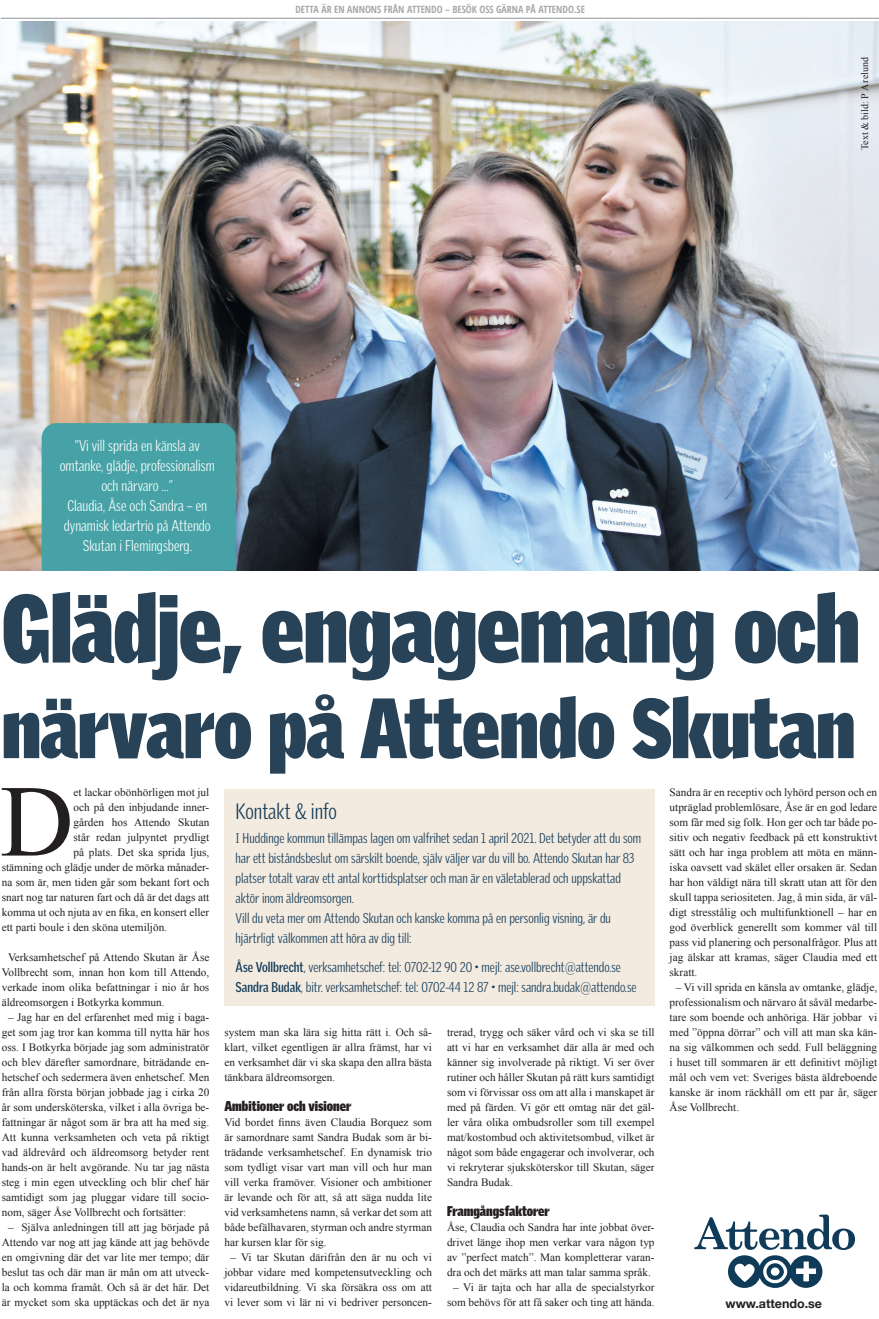
<style>
.page{position:relative;width:879px;height:1319px;background:#fff}
.page>*{position:absolute;margin:0;border:0;box-sizing:border-box;transform-origin:0 0}
.t1{font:101.88px "Times New Roman";color:#231f20}
.t2{font:900 93.75px "Griffith Gothic Cond";letter-spacing:-.01em;color:#284358}
.t3{font:900 82.5px "Griffith Gothic Cond";letter-spacing:-.01em;color:#284358}
.t4{font:300 21.5px "Griffith Gothic Cond";color:#0f3a58}
.t5{font:300 15px/20px "Griffith Gothic Cond";color:#fff;text-align:center}
.t6{font:300 13.75px/20px "Griffith Gothic Cond";color:#0f3a58}
.t7{font:900 13.75px "Griffith Gothic Cond";color:#231f20}
.t8{font:700 12.5px "Helvetica Neue";color:#231f20}
.t9{font:11.25px/15px "Times New Roman";color:#231f20;text-align:justify}
.t10{font:700 condensed 10px "Open Sans";color:#a8a9ad}
.t11{font:10px "Times New Roman";letter-spacing:.005em;color:#231f20}
.s1{font-weight:700}
</style>
<div class="page">
<hr style="left:1px;top:18px;width:878px;height:1px;background:#a8a9ad">
<img style="left:0;top:21px;width:879px;height:549px">
<div style="left:224px;top:789px;width:430px;height:216px;background:#f3eae0"></div>
<svg style="left:694px;top:1214px;width:161px;height:73px"></svg>
<div style="left:42px;top:423px;width:194px;height:147px;background:#46a2a6"></div>
<p class="t10" style="left:295px;top:2px;width:291px">DETTA ÄR EN ANNONS FRÅN ATTENDO – BESÖK OSS GÄRNA PÅ ATTENDO.SE</p>
<h3 class="t5" style="left:60px;top:435px;width:157px">”Vi vill sprida en känsla av omtanke, glädje, professionalism och närvaro …”<br>Claudia, Åse och Sandra – en dynamisk ledartrio på Attendo<br>Skutan i Flemingsberg.</h3>
<p class="t11" style="left:858px;top:150px;width:95px;rotate:-90deg">Text &amp; bild: P Arelund</p>
<h2 class="t2" style="left:2px;top:572px;width:859px">Glädje, engagemang och</h2>
<h3 class="t3" style="left:2px;top:678px;width:855px">närvaro på Attendo Skutan</h3>
<h3 class="t4" style="left:236px;top:798px;width:103px">Kontakt &amp; info</h3>
<p class="t6" style="left:236px;top:827px;width:407px">I Huddinge kommun tillämpas lagen om valfrihet sedan 1 april 2021. Det betyder att du som har ett biståndsbeslut om särskilt boende, själv väljer var du vill bo. Attendo Skutan har 83 platser totalt varav ett antal korttidsplatser och man är en väletablerad och uppskattad aktör inom äldreomsorgen.<br>Vill du veta mer om Attendo Skutan och kanske komma på en personlig visning, är du hjärtrligt välkommen att höra av dig till:</p>
<p class="t6" style="left:236px;top:956px;width:402px"><span class="s1">Åse Vollbrecht</span>, verksamhetschef: tel: 0702-12 90 20 • mejl: ase.vollbrecht@attendo.se<br><span class="s1">Sandra Budak</span>, bitr. verksamhetschef: tel: 0702-44 12 87 • mejl: sandra.budak@attendo.se</p>
<h1 class="t1" style="left:0;top:752px;width:75px">D</h1>
<p class="t9" style="left:74px;top:784px;width:137px">et lackar obönhörligen mot jul</p>
<p class="t9" style="left:669px;top:784px;width:209px">Sandra är en receptiv och lyhörd person och en utpräglad problemlösare, Åse är en god ledare som får med sig folk. Hon ger och tar både po&shy;sitiv och negativ feedback på ett konstruktivt sätt och har inga problem att möta en männ&shy;iska oavsett vad skälet eller orsaken är. Sedan har hon väldigt nära till skratt utan att för den skull tappa seriositeten. Jag, å min sida, är väl&shy;digt stresstålig och multifunktionell – har en god överblick generellt som kommer väl till pass vid planering och personalfrågor. Plus att jag älskar att kramas, säger Claudia med ett skratt.</p>
<p class="t9" style="left:669px;top:979px;width:209px;text-indent:6px">– Vi vill sprida en känsla av omtanke, glädje, professionalism och närvaro åt såväl medarbe&shy;tare som boende och anhöriga. Här jobbar vi med ”öppna dörrar” och vill att man ska kän&shy;na sig välkommen och sedd. Full beläggning i huset till sommaren är ett definitivt möjligt mål och vem vet: Sveriges bästa äldreboende kanske är inom räckhåll om ett par år, säger Åse Vollbrecht.</p>
<p class="t9" style="left:74px;top:799px;width:137px">och på den inbjudande inner-</p>
<p class="t9" style="left:74px;top:814px;width:137px">gården hos Attendo Skutan</p>
<p class="t9" style="left:74px;top:829px;width:137px">står redan julpyntet prydligt</p>
<p class="t9" style="left:74px;top:844px;width:137px">på plats. Det ska sprida ljus,</p>
<p class="t9" style="left:2px;top:859px;width:209px">stämning och glädje under de mörka månader-</p>
<p class="t9" style="left:2px;top:874px;width:209px">na som är, men tiden går som bekant fort och</p>
<p class="t9" style="left:2px;top:889px;width:209px">snart nog tar naturen fart och då är det dags att</p>
<p class="t9" style="left:2px;top:904px;width:209px">komma ut och njuta av en fika, en konsert eller</p>
<p class="t9" style="left:2px;top:919px;width:167px">ett parti boule i den sköna utemiljön.</p>
<p class="t9" style="left:2px;top:949px;width:209px;text-indent:6px">Verksamhetschef på Attendo Skutan är Åse Vollbrecht som, innan hon kom till Attendo, verkade inom olika befattningar i nio år hos äldreomsorgen i Botkyrka kommun.</p>
<p class="t9" style="left:2px;top:1009px;width:209px;text-indent:6px">– Jag har en del erfarenhet med mig i baga&shy;get som jag tror kan komma till nytta här hos oss. I Botkyrka började jag som administratör och blev därefter samordnare, biträdande en&shy;hetschef och sedermera även enhetschef. Men från allra första början jobbade jag i cirka 20 år som undersköterska, vilket i alla övriga be&shy;fattningar är något som är bra att ha med sig.<br>Att kunna verksamheten och veta på riktigt vad äldrevård och äldreomsorg betyder rent hands-on är helt avgörande. Nu tar jag nästa steg i min egen utveckling och blir chef här samtidigt som jag pluggar vidare till socio&shy;nom, säger Åse Vollbrecht och fortsätter:</p>
<p class="t9" style="left:2px;top:1218px;width:209px;text-align:center">– Själva anledningen till att jag började på Attendo var nog att jag kände att jag behövde en omgivning där det var lite mer tempo; där beslut tas och där man är mån om att utveck&shy;la och komma framåt. Och så är det här. Det är mycket som ska upptäckas och det är nya</p>
<p class="t9" style="left:224px;top:1023px;width:209px">system man ska lära sig hitta rätt i. Och så&shy;klart, vilket egentligen är allra främst, har vi en verksamhet där vi ska skapa den allra bästa tänkbara äldreomsorgen.</p>
<p class="t7" style="left:224px;top:1097px;width:128px">Ambitioner och visioner</p>
<p class="t9" style="left:224px;top:1114px;width:209px">Vid bordet finns även Claudia Borquez som är samordnare samt Sandra Budak som är bi&shy;trädande verksamhetschef. En dynamisk trio som tydligt visar vart man vill och hur man vill verka framöver. Visioner och ambitioner är levande och för att, så att säga nudda lite vid verksamhetens namn, så verkar det som att både befälhavaren, styrman och andre styrman har kursen klar för sig.</p>
<p class="t9" style="left:224px;top:1249px;width:209px;text-align:center">– Vi tar Skutan därifrån den är nu och vi jobbar vidare med kompetensutveckling och vidareutbildning. Vi ska försäkra oss om att vi lever som vi lär ni vi bedriver personcen-</p>
<p class="t9" style="left:447px;top:1024px;width:209px">trerad, trygg och säker vård och vi ska se till att vi har en verksamhet där alla är med och känner sig involverade på riktigt. Vi ser över rutiner och håller Skutan på rätt kurs samtidigt som vi förvissar oss om att alla i manskapet är med på färden. Vi gör ett omtag när det gäl&shy;ler våra olika ombudsroller som till exempel mat/kostombud och aktivitetsombud, vilket är något som både engagerar och involverar, och vi rekryterar sjuksköterskor till Skutan, säger Sandra Budak.</p>
<p class="t7" style="left:447px;top:1202px;width:104px">Framgångsfaktorer</p>
<p class="t9" style="left:447px;top:1219px;width:209px">Åse, Claudia och Sandra har inte jobbat över&shy;drivet länge ihop men verkar vara någon typ av ”perfect match”. Man kompletterar varan&shy;dra och det märks att man talar samma språk.</p>
<p class="t9" style="left:447px;top:1279px;width:209px;text-align:center">– Vi är tajta och har alla de specialstyrkor som behövs för att få saker och ting att hända.</p>
<p class="t8" style="left:725px;top:1293px;width:98px">www.attendo.se</p>
</div>
